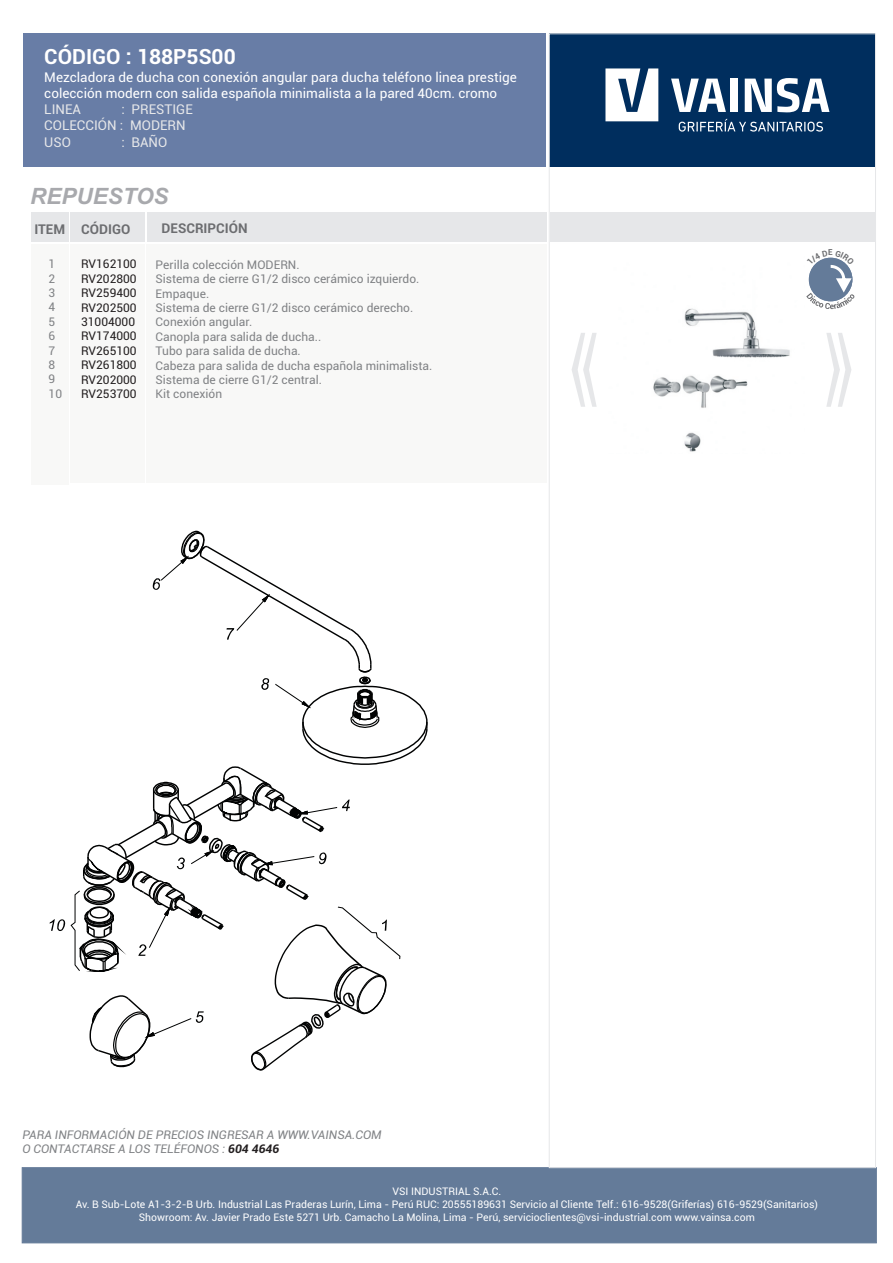
<style>
.page{position:relative;width:893px;height:1263px;background:#fff}
.page>*{position:absolute;margin:0;border:0;box-sizing:border-box;transform-origin:0 0}
.t1{font:166.2px "Arial";color:#e6e7e9;scale:.36 1}
.t2{font:italic 700 22.5px "Arial";color:#a8a9ad}
.t3{font:700 21px "Roboto";color:#fff}
.t4{font:13.5px/16.2px "Roboto";color:#fff}
.t5{font:13.5px/16.2px "Roboto";color:#e6e7e9}
.t6{font:700 13.5px "Roboto";color:#6c6d70}
.t7{font:12px/14.4px "Roboto";color:#808285}
.t8{font:italic 12px/14.4px "Roboto";color:#808285}
.t9{font:12px/14.4px "Roboto";color:#231f20}
.t10{font:10.5px/12.6px "Roboto";color:#fff;text-align:center}
.s1{font-weight:700;color:#231f20}
</style>
<div class="page">
<div style="left:147px;top:213px;width:400px;height:29px;background:#e6e7e9"></div>
<div style="left:71px;top:213px;width:74px;height:29px;background:#e6e7e9"></div>
<div style="left:32px;top:213px;width:37px;height:29px;background:#e6e7e9"></div>
<div style="left:146px;top:244px;width:401px;height:238px;background:#f8f8f7"></div>
<div style="left:549px;top:34px;width:326px;height:133px;background:#002e5e"></div>
<svg style="left:605px;top:68px;width:53px;height:53px"></svg>
<svg style="left:671px;top:79px;width:55px;height:33px"></svg>
<div style="left:730px;top:79px;width:8px;height:33px;background:#fff"></div>
<svg style="left:745px;top:78px;width:84px;height:34px"></svg>
<svg style="left:679px;top:119px;width:144px;height:13px"></svg>
<div style="left:23px;top:34px;width:522px;height:133px;background:#687da6"></div>
<div style="left:70px;top:244px;width:75px;height:239px;background:#f8f8f7"></div>
<div style="left:32px;top:244px;width:37px;height:241px;background:#f8f8f7"></div>
<div style="left:22px;top:1167px;width:855px;height:76px;background:#647b99"></div>
<div style="left:550px;top:213px;width:325px;height:29px;background:#e6e7e9"></div>
<img style="left:653px;top:308px;width:137px;height:144px">
<svg style="left:50px;top:530px;width:378px;height:541px"></svg>
<svg style="left:806px;top:257px;width:48px;height:52px"></svg>
<h3 class="t3" style="left:44px;top:48px;width:193px">CÓDIGO : 188P5S00</h3>
<p class="t4" style="left:44px;top:70px;width:474px">Mezcladora de ducha con conexión angular para ducha teléfono linea prestige colección modern con salida española minimalista a la pared 40cm. cromo</p>
<p class="t5" style="left:44px;top:103px;width:38px">LINEA</p>
<p class="t5" style="left:44px;top:103px;width:150px;text-indent:77px">: PRESTIGE<br>COLECCIÓN : MODERN<br>USO</p>
<p class="t5" style="left:121px;top:135px;width:47px">: BAÑO</p>
<h2 class="t2" style="left:30px;top:187px;width:140px">REPUESTOS</h2>
<p class="t6" style="left:34px;top:223px;width:97px">ITEM CÓDIGO</p>
<p class="t6" style="left:162px;top:223px;width:87px">DESCRIPCIÓN</p>
<p class="t7" style="left:49px;top:258px;width:15px">1<br>2<br>3<br>4<br>5<br>6<br>7<br>8<br>9<br>10</p>
<p class="t7" style="left:156px;top:258px;width:145px">Perilla colección MODERN.</p>
<p class="t7" style="left:156px;top:273px;width:278px">Sistema de cierre G1/2 disco cerámico izquierdo.<br>Empaque.<br>Sistema de cierre G1/2 disco cerámico derecho.<br>Conexión angular.<br>Canopla para salida de ducha..<br>Tubo para salida de ducha.<br>Cabeza para salida de ducha española minimalista.<br>Sistema de cierre G1/2 central.<br>Kit conexión</p>
<p class="t9" style="left:81px;top:258px;width:57px">RV162100<br>RV202800<br>RV259400<br>RV202500<br>31004000<br>RV174000<br>RV265100<br>RV261800<br>RV202000<br>RV253700</p>
<h1 class="t1" style="left:822px;top:292px;width:94px">»</h1>
<p class="t8" style="left:22px;top:1128px;width:361px">PARA INFORMACIÓN DE PRECIOS INGRESAR A WWW.VAINSA.COM<br>O CONTACTARSE A LOS TELÉFONOS : <span class="s1">604 4646</span></p>
<p class="t10" style="left:76px;top:1186px;width:744px">VSI INDUSTRIAL S.A.C.<br>Av. B Sub-Lote A1-3-2-B Urb. Industrial Las Praderas Lurín, Lima - Perú RUC: 20555189631 Servicio al Cliente Telf.: 616-9528(Griferías) 616-9529(Sanitarios)<br>Showroom: Av. Javier Prado Este 5271 Urb. Camacho La Molina, Lima - Perú, servicioclientes@vsi-industrial.com www.vainsa.com</p>
</div>
